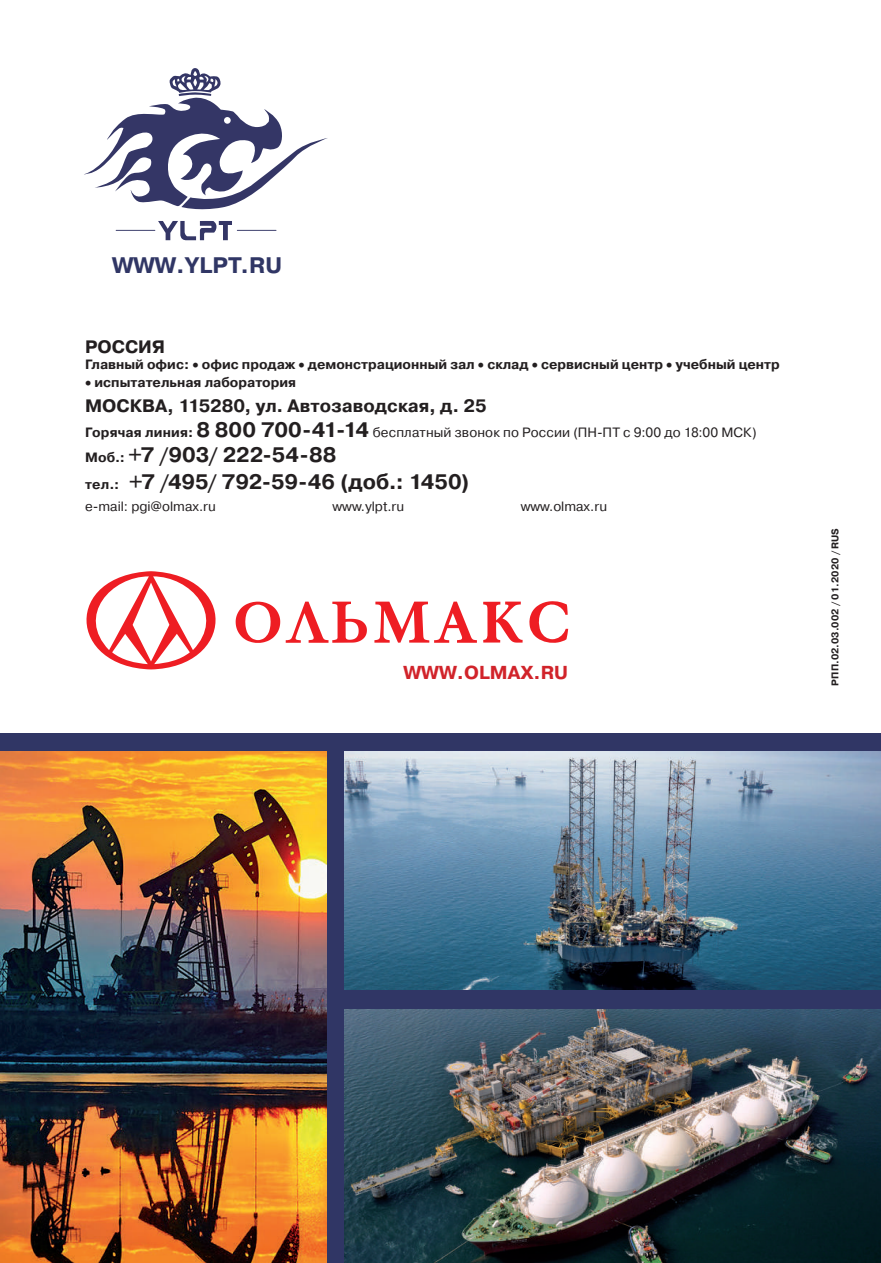
<style>
.page{position:relative;width:881px;height:1263px;background:#fff}
.page>*{position:absolute;margin:0;border:0;box-sizing:border-box;transform-origin:0 0}
.t1{font:700 22.5px "Pragmatica C";color:#303665}
.t2{font:700 21px/26.8px "Pragmatica C";letter-spacing:-.005em;color:#231f20}
.t3{font:700 18.75px "Pragmatica C";color:#d1232a}
.t4{font:700 18px "Pragmatica C";color:#231f20}
.t5{font:13.5px "Pragmatica C";color:#231f20}
.t6{font:700 13.5px "Pragmatica C";color:#231f20}
.t7{font:700 9.75px "Pragmatica C";color:#231f20}
.s1{font-weight:700}
.s2{font-weight:700;font-size:21px}
.s3{font-size:13.5px}
</style>
<div class="page">
<div style="left:0;top:0;width:880px;height:1263px;background:#303665"></div>
<img style="left:0;top:751px;width:326px;height:512px">
<img style="left:344px;top:1009px;width:536px;height:254px">
<img style="left:344px;top:751px;width:536px;height:238px">
<div style="left:0;top:0;width:880px;height:733px;background:#fff"></div>
<svg style="left:374px;top:602px;width:102px;height:41px"></svg>
<svg style="left:529px;top:601px;width:39px;height:42px"></svg>
<svg style="left:483px;top:602px;width:39px;height:41px"></svg>
<svg style="left:86px;top:571px;width:281px;height:98px"></svg>
<svg style="left:84px;top:68px;width:244px;height:142px"></svg>
<hr style="left:116px;top:230px;width:39px;height:1px;background:#343666">
<hr style="left:237px;top:230px;width:39px;height:1px;background:#343666">
<svg style="left:158px;top:221px;width:74px;height:19px"></svg>
<h1 class="t1" style="left:112px;top:253px;width:171px">WWW.YLPT.RU</h1>
<h3 class="t4" style="left:85px;top:337px;width:81px">РОССИЯ</h3>
<p class="t6" style="left:85px;top:357px;width:695px">Главный офис: • офис продаж • демонстрационный зал • склад • сервисный центр • учебный центр</p>
<p class="t6" style="left:85px;top:375px;width:212px">• испытательная лаборатория</p>
<h3 class="t4" style="left:85px;top:396px;width:403px">МОСКВА, 115280, ул. Автозаводская, д. 25</h3>
<p class="t5" style="left:85px;top:425px;width:672px"><span class="s1">Горячая линия:</span> <span class="s2">8 800 700-41-14</span> бесплатный звонок по России (ПН-ПТ с 9:00 до 18:00 МСК)</p>
<h2 class="t2" style="left:85px;top:442px;width:386px"><span class="s3">Моб.:</span> +7 /903/ 222-54-88<br><span class="s3">тел.:</span> +7 /495/ 792-59-46 (доб.: 1450)</h2>
<p class="t5" style="left:85px;top:499px;width:132px">е-mail: pgi@olmax.ru</p>
<p class="t5" style="left:332px;top:499px;width:73px">www.ylpt.ru</p>
<p class="t5" style="left:520px;top:499px;width:88px">www.olmax.ru</p>
<h3 class="t3" style="left:403px;top:662px;width:166px">WWW.OLMAX.RU</h3>
<p class="t7" style="left:829px;top:685px;width:159px;rotate:-90deg">РПП.02.03.002 / 01.2020 / RUS</p>
</div>
